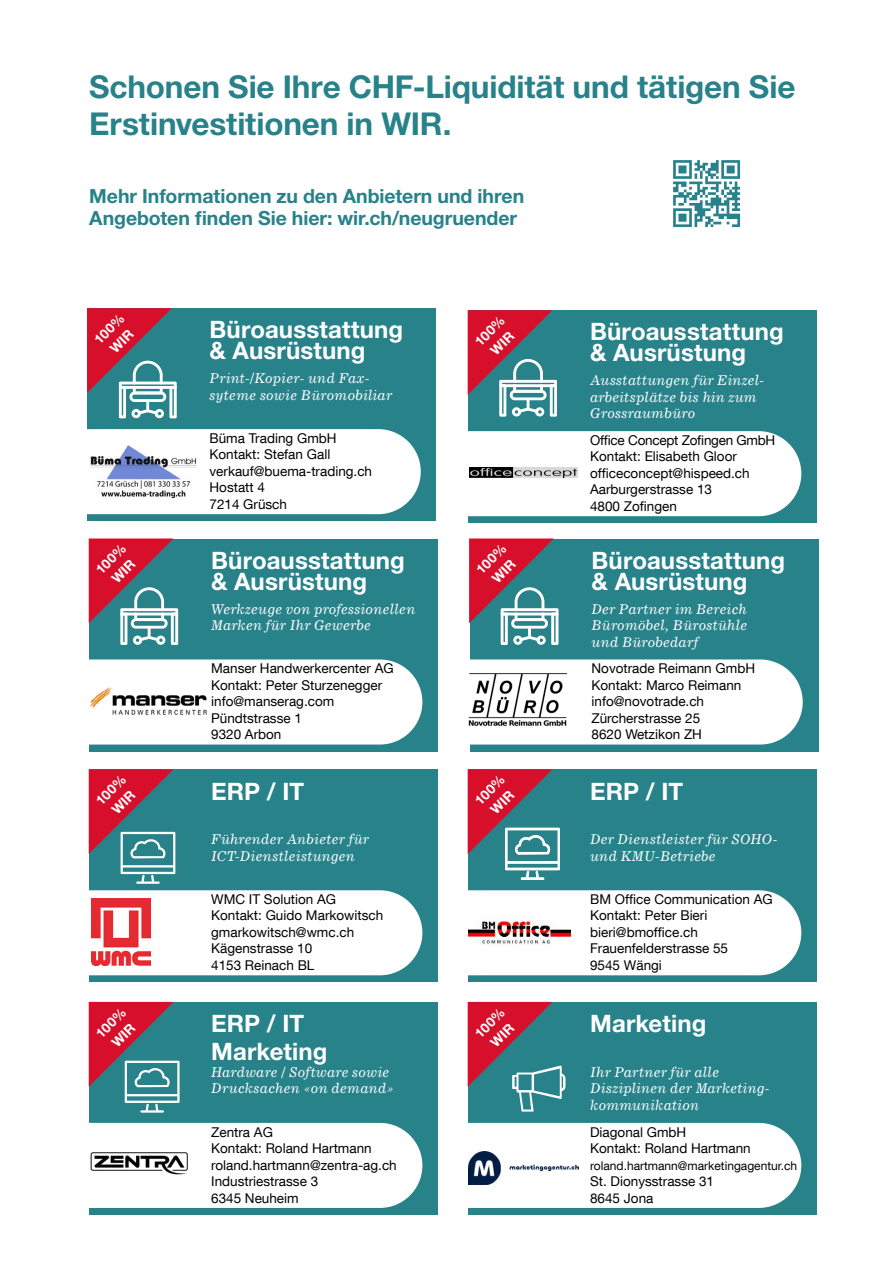
<style>
.page{position:relative;width:893px;height:1263px;background:#fff}
.page>*{position:absolute;margin:0;border:0;box-sizing:border-box;transform-origin:0 0}
.t1{font:700 31.5px/37.5px "Helvetica Neue LT Std";letter-spacing:-.005em;color:#27828a}
.t2{font:700 24px/21px "Helvetica Neue LT Pro";letter-spacing:.01em;color:#fff}
.t3{font:700 19.5px/22.5px "Helvetica Neue LT Std";letter-spacing:-.005em;color:#27828a}
.t4{font:13.5px/16.5px "Helvetica Neue LT Com";color:#000}
.t5{font:italic 13.5px/16.5px "Corona LT";letter-spacing:.015em;color:#fff}
.t6{font:700 13.5px/17.7px "Helvetica Neue LT Pro";color:#fff;text-align:center}
.t7{font:12px "Helvetica Neue LT Com";color:#000}
</style>
<div class="page">
<svg style="left:673px;top:160px;width:67px;height:67px"></svg>
<div style="left:88px;top:308px;width:348px;height:213px;background:#27828a"></div>
<div style="left:87px;top:429px;width:334px;height:85px;background:#fff"></div>
<img style="left:88px;top:446px;width:111px;height:53px">
<svg style="left:87px;top:308px;width:90px;height:110px"></svg>
<div style="left:89px;top:770px;width:349px;height:212px;background:#27828a"></div>
<div style="left:89px;top:890px;width:333px;height:85px;background:#fff"></div>
<img style="left:91px;top:899px;width:59px;height:66px">
<div style="left:468px;top:1002px;width:349px;height:213px;background:#27828a"></div>
<div style="left:468px;top:1123px;width:333px;height:85px;background:#fff"></div>
<img style="left:468px;top:1152px;width:110px;height:32px">
<div style="left:468px;top:310px;width:349px;height:213px;background:#27828a"></div>
<div style="left:468px;top:431px;width:333px;height:85px;background:#fff"></div>
<img style="left:470px;top:467px;width:107px;height:11px">
<svg style="left:468px;top:310px;width:89px;height:106px"></svg>
<div style="left:89px;top:539px;width:349px;height:212px;background:#27828a"></div>
<div style="left:89px;top:659px;width:333px;height:85px;background:#fff"></div>
<img style="left:90px;top:688px;width:118px;height:27px">
<svg style="left:89px;top:538px;width:89px;height:107px"></svg>
<div style="left:468px;top:770px;width:349px;height:212px;background:#27828a"></div>
<div style="left:468px;top:890px;width:333px;height:85px;background:#fff"></div>
<img style="left:469px;top:909px;width:102px;height:47px">
<div style="left:89px;top:1002px;width:349px;height:213px;background:#27828a"></div>
<div style="left:89px;top:1123px;width:333px;height:85px;background:#fff"></div>
<img style="left:89px;top:1145px;width:105px;height:38px">
<svg style="left:89px;top:1002px;width:90px;height:110px"></svg>
<div style="left:470px;top:539px;width:348px;height:212px;background:#27828a"></div>
<div style="left:470px;top:659px;width:333px;height:85px;background:#fff"></div>
<svg style="left:469px;top:538px;width:89px;height:107px"></svg>
<img style="left:468px;top:669px;width:106px;height:59px">
<svg style="left:89px;top:769px;width:86px;height:115px"></svg>
<svg style="left:468px;top:1002px;width:97px;height:109px"></svg>
<svg style="left:468px;top:769px;width:92px;height:111px"></svg>
<h1 class="t1" style="left:89px;top:67px;width:708px">Schonen Sie Ihre CHF-Liquidität und tätigen Sie<br>Erstinvestitionen in WIR.</h1>
<h3 class="t3" style="left:89px;top:184px;width:436px">Mehr Informationen zu den Anbietern und ihren<br>Angeboten finden Sie hier: wir.ch/neugruender</h3>
<p class="t6" style="left:90px;top:335px;width:38px;rotate:-45deg">100%<br>WIR</p>
<p class="t6" style="left:92px;top:565px;width:38px;rotate:-45deg">100%<br>WIR</p>
<h2 class="t2" style="left:210px;top:319px;width:195px">Büroausstattung &amp; Ausrüstung</h2>
<p class="t5" style="left:210px;top:370px;width:184px">Print-/Kopier- und Fax&shy;syteme sowie Büromobiliar</p>
<p class="t4" style="left:210px;top:429px;width:164px">Büma Trading GmbH<br>Kontakt: Stefan Gall verkauf@buema-trading.ch<br>Hostatt 4<br>7214 Grüsch</p>
<h2 class="t2" style="left:211px;top:549px;width:195px">Büroausstattung &amp; Ausrüstung</h2>
<p class="t5" style="left:211px;top:600px;width:206px">Werkzeuge von professionellen<br>Marken für Ihr Gewerbe</p>
<p class="t4" style="left:211px;top:660px;width:184px">Manser Handwerkercenter AG<br>Kontakt: Peter Sturzenegger info@manserag.com<br>Pündtstrasse 1<br>9320 Arbon</p>
<p class="t6" style="left:471px;top:337px;width:38px;rotate:-45deg">100%<br>WIR</p>
<p class="t6" style="left:472px;top:565px;width:38px;rotate:-45deg">100%<br>WIR</p>
<h2 class="t2" style="left:590px;top:321px;width:195px">Büroausstattung &amp; Ausrüstung</h2>
<p class="t5" style="left:590px;top:372px;width:175px">Ausstattungen für Einzel&shy;arbeitsplätze bis hin zum<br>Grossraumbüro</p>
<p class="t4" style="left:590px;top:431px;width:187px">Office Concept Zofingen GmbH<br>Kontakt: Elisabeth Gloor officeconcept@hispeed.ch<br>Aarburgerstrasse 13<br>4800 Zofingen</p>
<h2 class="t2" style="left:591px;top:549px;width:195px">Büroausstattung &amp; Ausrüstung</h2>
<p class="t5" style="left:591px;top:600px;width:157px;text-align:justify">Der Partner im Bereich Büromöbel, Bürostühle und Bürobedarf</p>
<p class="t4" style="left:591px;top:660px;width:165px">Novotrade Reimann GmbH<br>Kontakt: Marco Reimann info@novotrade.ch<br>Zürcherstrasse 25<br>8620 Wetzikon ZH</p>
<p class="t6" style="left:92px;top:796px;width:38px;rotate:-45deg">100%</p>
<h2 class="t2" style="left:211px;top:780px;width:94px">ERP / IT</h2>
<p class="t6" style="left:92px;top:1029px;width:38px;rotate:-45deg">100%<br>WIR</p>
<p class="t5" style="left:211px;top:831px;width:159px">Führender Anbieter für<br>ICT-Dienstleistungen</p>
<p class="t4" style="left:211px;top:890px;width:174px">WMC IT Solution AG<br>Kontakt: Guido Markowitsch gmarkowitsch@wmc.ch<br>Kägenstrasse 10<br>4153 Reinach BL</p>
<h2 class="t2" style="left:211px;top:1009px;width:118px;line-height:28.2px">ERP / IT<br>Marketing</h2>
<p class="t5" style="left:211px;top:1063px;width:184px">Hardware / Software sowie<br>Drucksachen «on demand»</p>
<p class="t4" style="left:211px;top:1123px;width:187px">Zentra AG<br>Kontakt: Roland Hartmann roland.hartmann@zentra-ag.ch<br>Industriestrasse 3<br>6345 Neuheim</p>
<p class="t6" style="left:471px;top:796px;width:38px;rotate:-45deg">100%</p>
<h2 class="t2" style="left:590px;top:780px;width:94px">ERP / IT</h2>
<p class="t5" style="left:590px;top:831px;width:189px">Der Dienstleister für SOHO&shy;und KMU-Betriebe</p>
<p class="t4" style="left:590px;top:890px;width:184px">BM Office Communication AG<br>Kontakt: Peter Bieri bieri@bmoffice.ch<br>Frauenfelderstrasse 55<br>9545 Wängi</p>
<p class="t6" style="left:471px;top:1029px;width:38px;rotate:-45deg">100%</p>
<h2 class="t2" style="left:590px;top:1012px;width:118px">Marketing</h2>
<p class="t5" style="left:590px;top:1063px;width:181px">Ihr Partner für alle<br>Disziplinen der Marketing&shy;kommunikation</p>
<p class="t4" style="left:590px;top:1123px;width:162px">Diagonal GmbH<br>Kontakt: Roland Hartmann</p>
<p class="t7" style="left:590px;top:1158px;width:209px">roland.hartmann@marketingagentur.ch</p>
<p class="t4" style="left:590px;top:1173px;width:126px">St. Dionysstrasse 31<br>8645 Jona</p>
</div>
